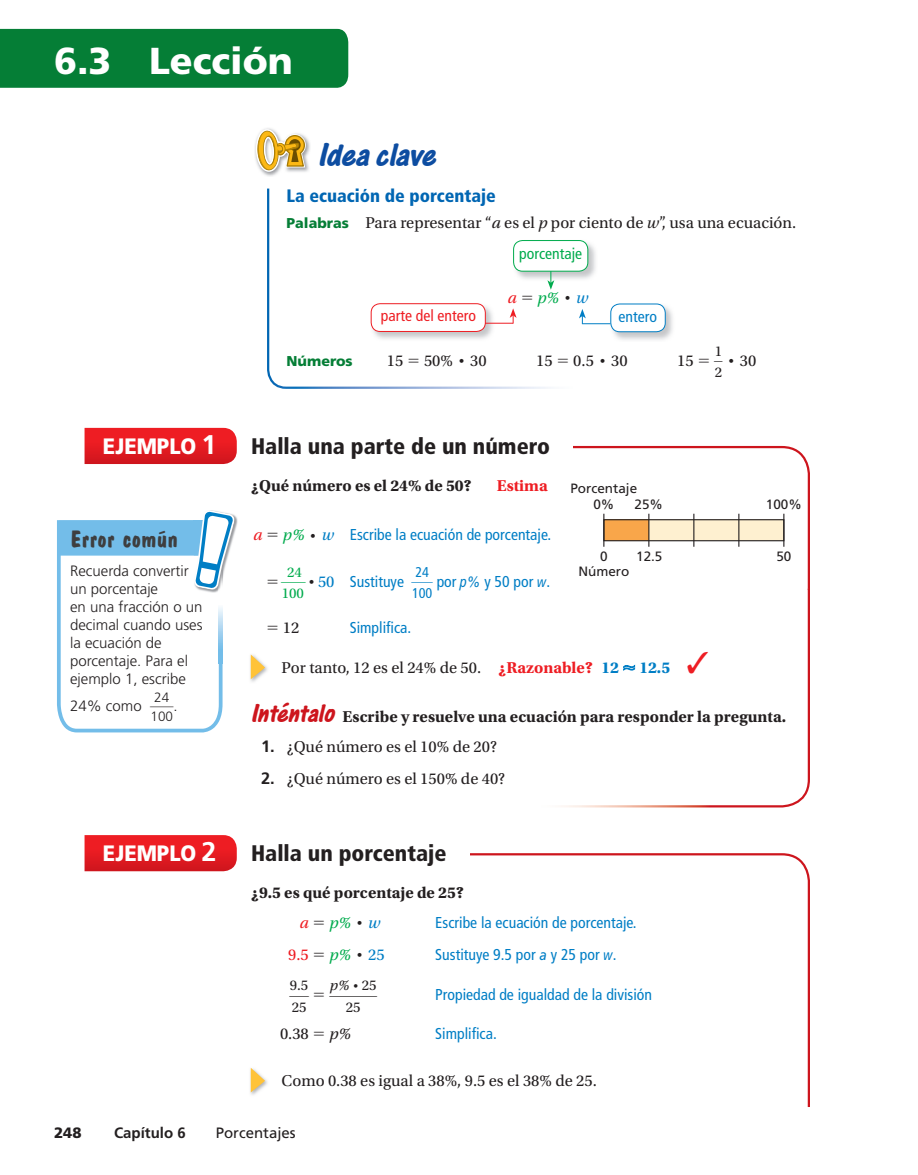
<style>
.page{position:relative;width:918px;height:1175px;background:#fff}
.page>*{position:absolute;margin:0;border:0;box-sizing:border-box;transform-origin:0 0}
.t1{font:900 37.5px "Frutiger LT Std";color:#fff}
.t2{font:italic 700 34.5px "One Stroke Script Com";color:#0d4da1}
.t3{font:700 24px "Dom Casual Std";color:#3e3e3f}
.t4{font:900 condensed 22.5px "Frutiger LT Std";color:#231f20}
.t5{font:900 22.35px "Frutiger LT Std";color:#fff;scale:.91 1}
.t6{font:900 condensed 18px "Frutiger LT Std";color:#0166b3}
.t7{font:16.5px "Utopia Std";color:#231f20}
.t8{font:700 16.5px/30px "Utopia Std";color:#231f20}
.t9{font:16.5px "Utopia Std";color:#ee1d23}
.t10{font:700 16.5px "Utopia Std";color:#ee1d23}
.t11{font:italic 16.5px "Utopia Std";color:#00ab4d}
.t12{font:condensed 15.75px "Frutiger LT Std";color:#007ec5}
.t13{font:condensed 15.75px "Frutiger LT Std";color:#ee1d23}
.t14{font:condensed 15.75px "Frutiger LT Std";color:#00ab4d}
.t15{font:300 15px/18px "Frutiger LT Std";color:#231f20}
.t16{font:15px "Frutiger LT Std";color:#231f20}
.t17{font:700 15px "Frutiger LT Std";color:#231f20}
.t18{font:900 15px "Frutiger LT Std";color:#231f20}
.t19{font:14.85px/21.3px "Utopia Std";color:#231f20}
.t20{font:14.85px "Utopia Std";color:#00ab4d}
.t21{font:900 14.25px "Frutiger LT Std";color:#057e36}
.t22{font:condensed 14.1px/20.2px "Frutiger LT Std";color:#007ec5}
.t23{font:13.5px "Frutiger LT Std";color:#231f20}
.t24{font:300 13.5px/19.4px "Frutiger LT Std";color:#231f20}
.s1{font-family:"Frutiger LT Std";font-weight:900;font-size:14.25px;color:#057e36}
.s2{font-style:italic}
.s3{color:#ee1d23}
.s4{color:#231f20}
.s5{color:#007ec5}
.s6{font-weight:700;font-size:27px}
.s7{font-family:"Utopia Std";font-style:italic;font-stretch:normal;font-size:16.5px;color:#ee1d23}
.s8{font-family:"Utopia Std";font-style:italic;font-stretch:normal;font-size:16.5px;color:#00ab4d}
.s9{font-family:"Utopia Std";font-style:italic;font-stretch:normal;font-size:16.5px}
.s10{font-family:"Utopia Std";font-stretch:normal;font-size:16.5px}
.s11{font-family:"Frutiger LT Pro";font-style:italic}
.s12{font-style:italic;font-stretch:normal;font-size:15px}
.s13{font-family:"Frutiger LT Pro";font-style:italic;font-size:15px}
.s14{font-weight:700;color:#ee1d23}
.s15{font-weight:700;color:#007ec5}
.s16{font-family:"One Stroke Script Com";font-style:italic;font-size:27px;color:#cd151d}
.s17{font-family:"Frutiger LT Std";font-weight:700}
.s18{font-weight:400;font-style:italic;color:#ee1d23}
.s19{font-weight:400;font-style:italic;color:#00ab4d}
.s20{font-weight:400;font-style:italic;color:#007ec5}
.s21{font-style:italic;color:#00ab4d}
</style>
<div class="page">
<div style="left:0;top:29px;width:348px;height:59px;background:#057e36"></div>
<svg style="left:573px;top:445px;width:237px;height:141px"></svg>
<svg style="left:561px;top:586px;width:249px;height:222px"></svg>
<svg style="left:85px;top:428px;width:152px;height:36px;background:#e41d24"></svg>
<img style="left:250px;top:654px;width:18px;height:28px">
<svg style="left:251px;top:654px;width:14px;height:25px"></svg>
<svg style="left:470px;top:853px;width:340px;height:254px"></svg>
<svg style="left:85px;top:835px;width:152px;height:36px;background:#e41e25"></svg>
<img style="left:250px;top:1068px;width:18px;height:27px">
<svg style="left:251px;top:1068px;width:14px;height:24px"></svg>
<svg style="left:267px;top:188px;width:281px;height:201px"></svg>
<img style="left:263px;top:138px;width:47px;height:38px">
<svg style="left:255px;top:128px;width:52px;height:45px"></svg>
<img style="left:513px;top:240px;width:83px;height:41px">
<div style="left:514px;top:240px;width:74px;height:31px;background:#fff;border-radius:9px"></div>
<div style="left:513px;top:240px;width:75px;height:31px;border:1px solid #00ab4d;border-radius:9px"></div>
<svg style="left:547px;top:271px;width:7px;height:19px"></svg>
<img style="left:370px;top:303px;width:125px;height:38px">
<div style="left:371px;top:304px;width:114px;height:27px;background:#fff;border-radius:9px"></div>
<div style="left:371px;top:303px;width:115px;height:29px;border:1px solid #ee1d23;border-radius:9px"></div>
<svg style="left:485px;top:308px;width:32px;height:16px"></svg>
<img style="left:611px;top:305px;width:62px;height:35px">
<div style="left:611px;top:304px;width:54px;height:28px;background:#fff;border-radius:9px"></div>
<div style="left:610px;top:303px;width:56px;height:29px;border:1px solid #007ec5;border-radius:9px"></div>
<svg style="left:579px;top:309px;width:31px;height:15px"></svg>
<img style="left:235px;top:516px;width:3px;height:15px">
<div style="left:604px;top:520px;width:180px;height:21px;background:#fef0d0"></div>
<div style="left:604px;top:520px;width:45px;height:21px;background:#f9a64a"></div>
<hr style="left:603px;top:514px;width:1px;height:33px;background:#231f20">
<hr style="left:783px;top:514px;width:1px;height:33px;background:#231f20">
<hr style="left:738px;top:514px;width:1px;height:33px;background:#231f20">
<hr style="left:648px;top:514px;width:1px;height:33px;background:#231f20">
<hr style="left:693px;top:514px;width:1px;height:33px;background:#231f20">
<div style="left:603px;top:519px;width:181px;height:22px;border:1px solid #231f20"></div>
<svg style="left:522px;top:295px;width:10px;height:4px"></svg>
<svg style="left:409px;top:358px;width:10px;height:4px"></svg>
<svg style="left:57px;top:510px;width:178px;height:222px"></svg>
<h1 class="t1" style="left:54px;top:45px;width:240px">6.3 Lección</h1>
<h2 class="t2" style="left:318px;top:134px;width:127px">Idea clave</h2>
<p class="t6" style="left:286px;top:189px;width:211px">La ecuación de porcentaje</p>
<p class="t7" style="left:286px;top:216px;width:511px"><span class="s1">Palabras</span> Para representar “<span class="s2">a</span> es el <span class="s2">p</span> por ciento de <span class="s2">w</span>”, usa una ecuación.</p>
<p class="t14" style="left:519px;top:247px;width:64px">porcentaje</p>
<p class="t11" style="left:508px;top:291px;width:82px"><span class="s3">a</span> p%<span class="s4">⋅</span><span class="s5">w</span></p>
<p class="t13" style="left:381px;top:309px;width:97px">parte del entero</p>
<p class="t12" style="left:619px;top:310px;width:40px">entero</p>
<p class="t21" style="left:286px;top:355px;width:68px">Números</p>
<p class="t7" style="left:387px;top:354px;width:101px">15 50% ⋅ 30</p>
<p class="t7" style="left:536px;top:354px;width:93px">15 0.5 ⋅ 30</p>
<p class="t7" style="left:677px;top:354px;width:18px">15</p>
<p class="t19" style="left:715px;top:342px;width:9px">1</p>
<p class="t7" style="left:715px;top:354px;width:43px"><sub>2</sub> ⋅ 30</p>
<h3 class="t5" style="left:103px;top:437px;width:126px">EJEMPLO <span class="s6">1</span></h3>
<h3 class="t4" style="left:251px;top:437px;width:300px">Halla una parte de un número</h3>
<p class="t8" style="left:251px;top:472px;width:223px">¿Qué número es el 24% de 50?</p>
<p class="t10" style="left:497px;top:479px;width:53px">Estima</p>
<p class="t12" style="left:253px;top:528px;width:299px"><span class="s7">a</span> <span class="s8">p%</span> <span class="s4">⋅</span> <span class="s9">w</span> Escribe la ecuación de porcentaje.</p>
<p class="t20" style="left:287px;top:567px;width:16px">24</p>
<p class="t12" style="left:282px;top:575px;width:124px"><sub>100</sub> <span class="s4">⋅</span><span class="s10">50</span> Sustituye</p>
<p class="t22" style="left:412px;top:563px;width:22px">24<br>100</p>
<p class="t12" style="left:437px;top:575px;width:115px">por <span class="s11">p</span><span class="s12">%</span> y 50 por <span class="s13">w</span>.</p>
<p class="t7" style="left:283px;top:622px;width:18px">12</p>
<p class="t12" style="left:350px;top:621px;width:63px">Simplifica.</p>
<p class="t7" style="left:282px;top:662px;width:429px">Por tanto, 12 es el 24% de 50. <span class="s14">¿Razonable?</span> <span class="s15">12</span> <span class="s5">≈</span> <span class="s15">12.5</span> <span class="s3">✓</span></p>
<p class="t8" style="left:251px;top:703px;width:537px"><span class="s16">Inténtalo</span> Escribe y resuelve una ecuación para responder la pregunta.</p>
<p class="t7" style="left:261px;top:740px;width:237px"><span class="s17">1.</span> ¿Qué número es el 10% de 20?</p>
<p class="t7" style="left:261px;top:772px;width:246px"><span class="s17">2.</span> ¿Qué número es el 150% de 40?</p>
<p class="t23" style="left:570px;top:482px;width:68px">Porcentaje</p>
<p class="t23" style="left:593px;top:499px;width:23px">0%</p>
<p class="t23" style="left:635px;top:499px;width:30px">25%</p>
<p class="t23" style="left:766px;top:499px;width:38px">100%</p>
<h3 class="t3" style="left:70px;top:525px;width:109px">Error común</h3>
<p class="t15" style="left:70px;top:563px;width:134px">Recuerda convertir un porcentaje<br>en una fracción o un decimal cuando uses la ecuación de porcentaje. Para el ejemplo 1, escribe</p>
<p class="t15" style="left:70px;top:698px;width:73px">24% como</p>
<p class="t24" style="left:151px;top:688px;width:24px">24<br>100</p>
<p class="t23" style="left:600px;top:551px;width:9px">0</p>
<p class="t23" style="left:636px;top:551px;width:28px">12.5</p>
<p class="t23" style="left:776px;top:551px;width:17px">50</p>
<p class="t23" style="left:578px;top:566px;width:53px">Número</p>
<p class="t15" style="left:174px;top:698px;width:6px">.</p>
<h3 class="t5" style="left:103px;top:844px;width:126px">EJEMPLO <span class="s6">2</span></h3>
<h3 class="t4" style="left:251px;top:844px;width:197px">Halla un porcentaje</h3>
<p class="t8" style="left:300px;top:879px;width:166px;text-indent:-49px">¿9.5 es qué porcentaje de 25? <span class="s18">a</span> <span class="s19">p%</span>⋅<span class="s20">w</span></p>
<p class="t12" style="left:435px;top:916px;width:203px">Escribe la ecuación de porcentaje.</p>
<p class="t9" style="left:288px;top:948px;width:98px">9.5 <span class="s21">p%</span> <span class="s4">⋅</span> <span class="s5">25</span></p>
<p class="t12" style="left:435px;top:947px;width:183px">Sustituye 9.5 por <span class="s12">a</span> y 25 por <span class="s13">w</span>.</p>
<p class="t19" style="left:290px;top:976px;width:20px">9.5<br>25</p>
<p class="t19" style="left:330px;top:976px;width:48px;text-align:center"><span class="s2">p%</span>⋅ 25<br>25</p>
<p class="t12" style="left:435px;top:988px;width:218px">Propiedad de igualdad de la división</p>
<p class="t7" style="left:280px;top:1027px;width:72px">0.38 <span class="s2">p%</span></p>
<p class="t12" style="left:435px;top:1027px;width:63px">Simplifica.</p>
<p class="t7" style="left:282px;top:1075px;width:317px">Como 0.38 es igual a 38%, 9.5 es el 38% de 25.</p>
<p class="t18" style="left:54px;top:1126px;width:29px">248</p>
<p class="t17" style="left:114px;top:1126px;width:73px">Capítulo 6</p>
<p class="t16" style="left:216px;top:1126px;width:82px">Porcentajes</p>
</div>
